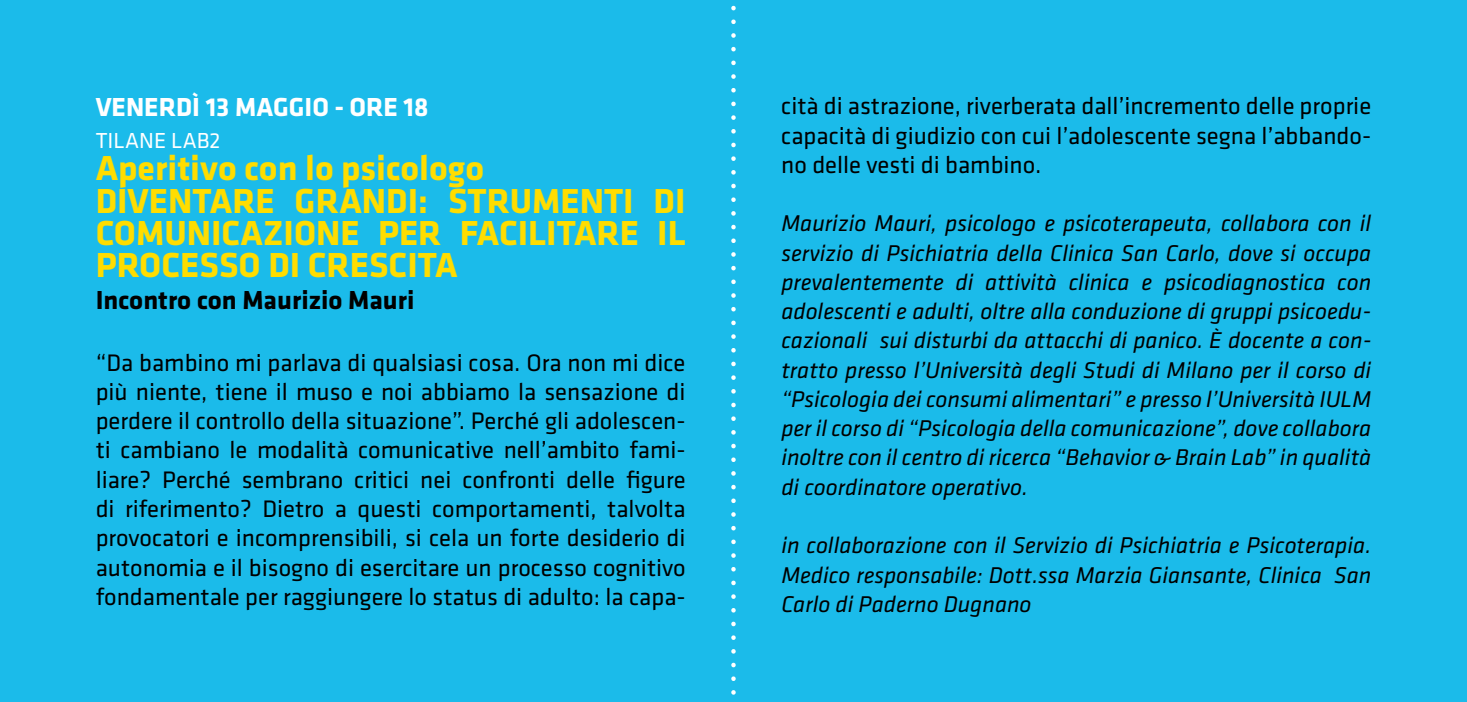
<style>
.page{position:relative;width:1467px;height:702px;background:#1bbbea}
.page>*{position:absolute;margin:0;border:0;box-sizing:border-box;transform-origin:0 0}
.t1{font:700 36px/32.2px "Klavika";color:#fd0}
.t2{font:700 27px "Klavika";color:#000}
.t3{font:700 27px "Klavika";color:#fff}
.t4{font:24.75px/29.2px "Klavika";color:#000;text-align:justify}
.t5{font:italic 23.62px/29.2px "Klavika";color:#000;text-align:justify}
.t6{font:22.5px "Klavika";color:#fff}
</style>
<div class="page">
<svg style="left:731px;top:5px;width:5px;height:690px"></svg>
<p class="t3" style="left:96px;top:92px;width:32px">Venerdì</p>
<p class="t3" style="left:206px;top:92px;width:46px">13 maggio</p>
<p class="t3" style="left:335px;top:92px;width:32px">- ore</p>
<p class="t3" style="left:404px;top:92px;width:26px">18</p>
<p class="t6" style="left:96px;top:128px;width:24px">Tilane</p>
<p class="t6" style="left:171px;top:128px;width:51px">Lab2</p>
<h1 class="t1" style="left:96px;top:153px;width:591px">Aperitivo con lo psicologo<br>DIVENTARE GRANDI: STRUMENTI DI<br>COMUNICAZIONE PER FACILITARE IL<br>PROCESSO DI CRESCITA</h1>
<p class="t2" style="left:96px;top:285px;width:320px">Incontro con Maurizio Mauri</p>
<p class="t4" style="left:96px;top:348px;width:592px">“Da bambino mi parlava di qualsiasi cosa. Ora non mi dice più niente, tiene il muso e noi abbiamo la sensazione di perdere il controllo della situazione”. Perché gli adolescen&shy;ti cambiano le modalità comunicative nell’ambito fami&shy;liare? Perché sembrano critici nei confronti delle figure di riferimento? Dietro a questi comportamenti, talvolta provocatori e incomprensibili, si cela un forte desiderio di autonomia e il bisogno di esercitare un processo cognitivo fondamentale per raggiungere lo status di adulto: la capa-</p>
<p class="t4" style="left:781px;top:92px;width:591px">cità di astrazione, riverberata dall’incremento delle proprie capacità di giudizio con cui l’adolescente segna l’abbando&shy;no delle vesti di bambino.</p>
<p class="t5" style="left:781px;top:209px;width:592px">Maurizio Mauri, psicologo e psicoterapeuta, collabora con il servizio di Psichiatria della Clinica San Carlo, dove si occupa prevalentemente di attività clinica e psicodiagnostica con adolescenti e adulti, oltre alla conduzione di gruppi psicoedu&shy;cazionali sui disturbi da attacchi di panico. È docente a con&shy;tratto presso l’Università degli Studi di Milano per il corso di “Psicologia dei consumi alimentari” e presso l’Università IULM per il corso di “Psicologia della comunicazione”, dove collabora inoltre con il centro di ricerca “Behavior &amp; Brain Lab” in qualità di coordinatore operativo.</p>
<p class="t5" style="left:781px;top:531px;width:592px">in collaborazione con il Servizio di Psichiatria e Psicoterapia.<br>Medico responsabile: Dott.ssa Marzia Giansante, Clinica San Carlo di Paderno Dugnano</p>
</div>
